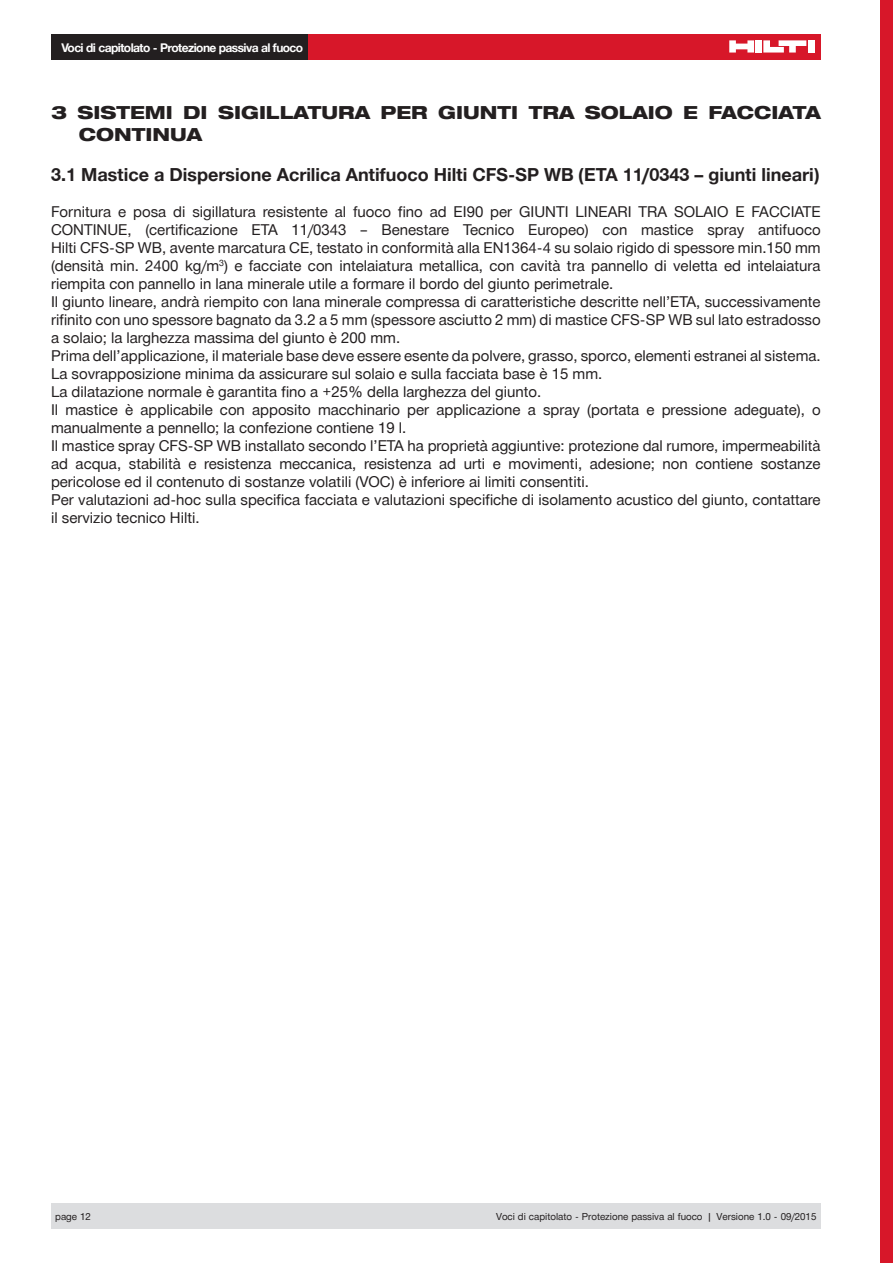
<style>
.page{position:relative;width:893px;height:1263px;background:#fff}
.page>*{position:absolute;margin:0;border:0;box-sizing:border-box;transform-origin:0 0}
.t1{font:700 18px "Hilti";color:#231f20}
.t2{font:800 expanded 18px "Hilti";color:#231f20}
.t3{font:15px/18px "Hilti";color:#231f20}
.t4{font:700 12px "Hilti";letter-spacing:-.05em;color:#fff}
.t5{font:9.75px "Hilti";color:#231f20}
</style>
<div class="page">
<div style="left:307px;top:34px;width:514px;height:26px;background:#d71729"></div>
<div style="left:755px;top:40px;width:7px;height:13px;background:#fff"></div>
<div style="left:808px;top:40px;width:6px;height:13px;background:#fff"></div>
<svg style="left:729px;top:40px;width:25px;height:13px"></svg>
<svg style="left:763px;top:40px;width:43px;height:13px"></svg>
<div style="left:51px;top:34px;width:256px;height:26px;background:#231f20"></div>
<div style="left:51px;top:1203px;width:770px;height:26px;background:#dcdddf"></div>
<div style="left:880px;top:0;width:13px;height:1263px;background:#d71729"></div>
<p class="t4" style="left:61px;top:41px;width:243px">Voci di capitolato - Protezione passiva al fuoco</p>
<p class="t2" style="left:51px;top:103px;width:81px">3 SISTEMI</p>
<p class="t2" style="left:183px;top:103px;width:12px">DI</p>
<p class="t2" style="left:218px;top:103px;width:31px">SIGILLATURA</p>
<p class="t2" style="left:380px;top:103px;width:32px">PER</p>
<p class="t2" style="left:438px;top:103px;width:14px">GIUNTI</p>
<p class="t2" style="left:529px;top:103px;width:17px">TRA</p>
<p class="t2" style="left:585px;top:103px;width:47px">SOLAI</p>
<p class="t2" style="left:655px;top:103px;width:82px">O E FACCIATA</p>
<p class="t2" style="left:79px;top:124px;width:51px">CONTINUA</p>
<p class="t1" style="left:51px;top:164px;width:770px">3.1 Mastice a Dispersione Acrilica Antifuoco Hilti CFS-SP WB (ETA 11/0343 – giunti lineari)</p>
<p class="t3" style="left:51px;top:202px;width:771px">Fornitura e posa di sigillatura resistente al fuoco fino ad EI90 per GIUNTI LINEARI TRA SOLAIO E FACCIATE CONTINUE, (certificazione ETA 11/0343 – Benestare Tecnico Europeo) con mastice spray antifuoco Hilti CFS-SP WB, avente marcatura CE, testato in conformità alla EN1364-4 su solaio rigido di spessore min.150 mm (densità min. 2400 kg/m<sup>3</sup>) e facciate con intelaiatura metallica, con cavità tra pannello di veletta ed intelaiatura riempita con pannello in lana minerale utile a formare il bordo del giunto perimetrale.<br>Il giunto lineare, andrà riempito con lana minerale compressa di caratteristiche descritte nell’ETA, successivamente rifinito con uno spessore bagnato da 3.2 a 5 mm (spessore asciutto 2 mm) di mastice CFS-SP WB sul lato estradosso a solaio; la larghezza massima del giunto è 200 mm.<br>Prima dell’applicazione, il materiale base deve essere esente da polvere, grasso, sporco, elementi estranei al sistema.<br>La sovrapposizione minima da assicurare sul solaio e sulla facciata base è 15 mm.<br>La dilatazione normale è garantita fino a +25% della larghezza del giunto.<br>Il mastice è applicabile con apposito macchinario per applicazione a spray (portata e pressione adeguate), o manualmente a pennello; la confezione contiene 19 l.<br>Il mastice spray CFS-SP WB installato secondo l’ETA ha proprietà aggiuntive: protezione dal rumore, impermeabilità ad acqua, stabilità e resistenza meccanica, resistenza ad urti e movimenti, adesione; non contiene sostanze pericolose ed il contenuto di sostanze volatili (VOC) è inferiore ai limiti consentiti.<br>Per valutazioni ad-hoc sulla specifica facciata e valutazioni specifiche di isolamento acustico del giunto, contattare il servizio tecnico Hilti.</p>
<p class="t5" style="left:55px;top:1211px;width:37px">page 12</p>
<p class="t5" style="left:496px;top:1211px;width:322px">Voci di capitolato - Protezione passiva al fuoco | Versione 1.0 - 09/2015</p>
</div>
